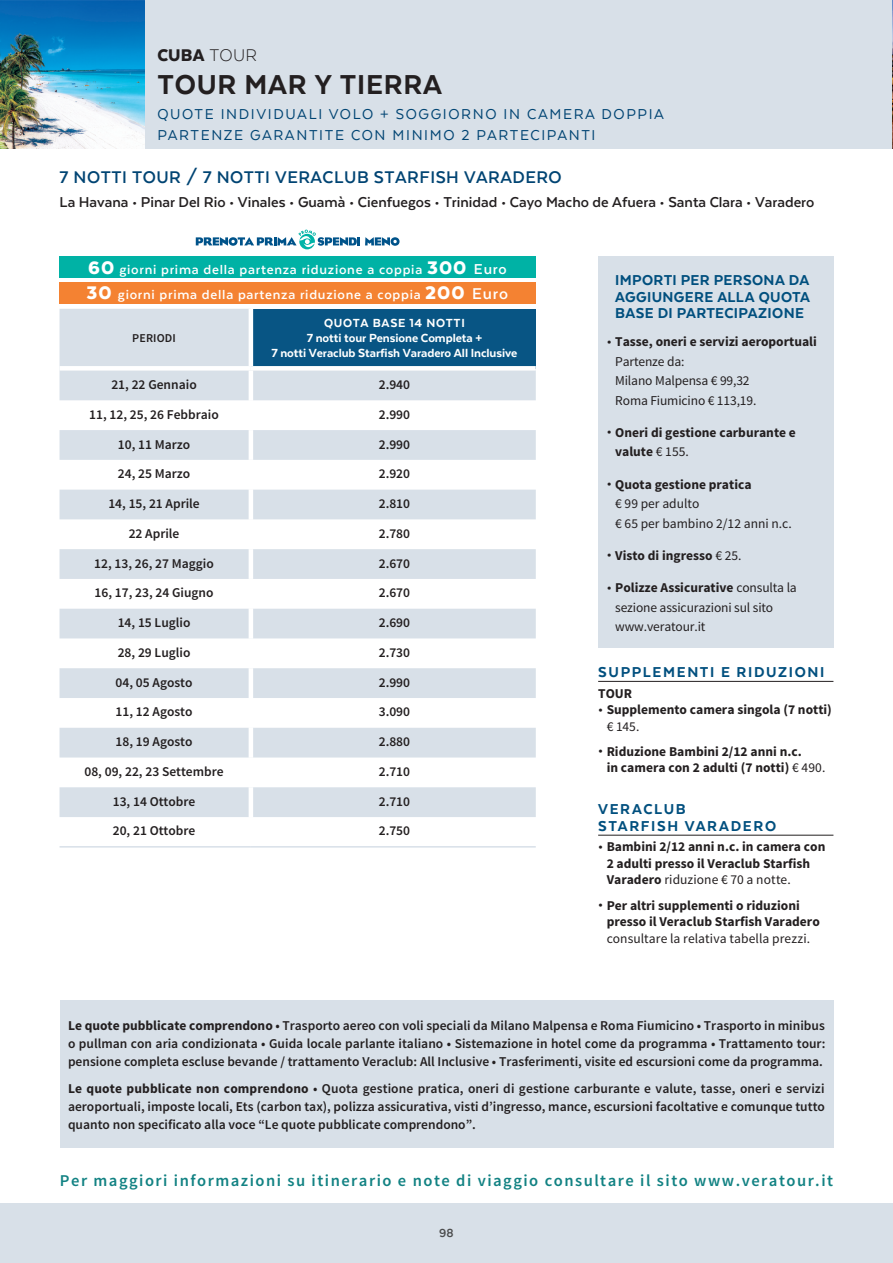
<style>
.page{position:relative;width:893px;height:1263px;background:#fff}
.page>*{position:absolute;margin:0;border:0;box-sizing:border-box;transform-origin:0 0}
.t1{font:800 31.5px "Texta";letter-spacing:.025em;color:#231f20}
.t2{font:700 19.5px "Texta";letter-spacing:.025em;color:#004473}
.t3{font:900 19.5px "Texta";color:#231f20}
.t4{font:700 16.5px "Texta";color:#231f20}
.t5{font:16.5px/21px "Texta";letter-spacing:.1em;color:#004473}
.t6{font:600 16.5px "Source Sans Pro";letter-spacing:.09em;color:#128283}
.t7{font:800 16.5px/16.5px "Texta";letter-spacing:.04em;color:#004f7e;text-align:justify}
.t8{font:800 16.5px/16.5px "Texta";letter-spacing:.1em;color:#004f7e}
.t9{font:700 15px "Texta";letter-spacing:.05em;color:#fff}
.t10{font:600 13.5px/18px "Source Sans Pro";color:#231f20;text-align:justify}
.t11{font:700 13.5px/16.5px "Source Sans Pro";color:#231f20}
.t12{font:13.5px/19.5px "Source Sans Pro";letter-spacing:-.01em;color:#231f20}
.t13{font:800 13.5px/15px "Texta";letter-spacing:-.005em;color:#fff;text-align:center}
.t14{font:700 13.5px "Texta";color:#4b4c4d}
.t15{font:600 12px "Source Sans Pro";letter-spacing:.01em;color:#231f20}
.s1{font-weight:300}
.s2{font-weight:900;font-size:21px}
.s3{font-size:16.5px}
.s4{font-size:18px}
.s5{font-family:"Legacy Sans Std";font-weight:700;font-size:18px}
.s6{font-weight:700}
.s7{font-family:"Legacy Sans Std";font-size:18px}
.s8{font-weight:400}
</style>
<div class="page">
<div style="left:0;top:1203px;width:893px;height:60px;background:#d8e0e8"></div>
<div style="left:0;top:0;width:893px;height:149px;background:#d8e0e8"></div>
<img style="left:0;top:0;width:145px;height:149px">
<div style="left:598px;top:256px;width:235px;height:391px;background:#d8e0e8"></div>
<hr style="left:598px;top:681px;width:235px;height:1px;background:#231f20">
<hr style="left:598px;top:835px;width:235px;height:1px;background:#231f20">
<div style="left:60px;top:1001px;width:773px;height:147px;background:#d8e0e8"></div>
<svg style="left:196px;top:230px;width:204px;height:18px"></svg>
<div style="left:60px;top:283px;width:476px;height:21px;background:#f48232"></div>
<div style="left:60px;top:256px;width:476px;height:22px;background:#00b2a5"></div>
<svg style="left:60px;top:309px;width:476px;height:508px;fill:#d8e0e8"></svg>
<div style="left:251px;top:309px;width:285px;height:59px;background:#085584"></div>
<div style="left:60px;top:366px;width:191px;height:5px;background:#fff"></div>
<div style="left:251px;top:366px;width:285px;height:5px;background:#fff"></div>
<hr style="left:249px;top:309px;width:4px;height:57px;background:#fff">
<hr style="left:249px;top:371px;width:4px;height:29px;background:#fff">
<hr style="left:249px;top:400px;width:4px;height:30px;background:#fff">
<hr style="left:249px;top:430px;width:4px;height:30px;background:#fff">
<hr style="left:249px;top:460px;width:4px;height:30px;background:#fff">
<hr style="left:249px;top:490px;width:4px;height:29px;background:#fff">
<hr style="left:249px;top:519px;width:4px;height:30px;background:#fff">
<hr style="left:249px;top:549px;width:4px;height:30px;background:#fff">
<hr style="left:249px;top:579px;width:4px;height:30px;background:#fff">
<hr style="left:249px;top:609px;width:4px;height:29px;background:#fff">
<hr style="left:249px;top:638px;width:4px;height:30px;background:#fff">
<hr style="left:249px;top:668px;width:4px;height:30px;background:#fff">
<hr style="left:249px;top:698px;width:4px;height:30px;background:#fff">
<hr style="left:249px;top:728px;width:4px;height:29px;background:#fff">
<hr style="left:249px;top:757px;width:4px;height:30px;background:#fff">
<hr style="left:249px;top:787px;width:4px;height:30px;background:#fff">
<hr style="left:60px;top:846px;width:191px;height:1px;background:#d8e0e8">
<hr style="left:251px;top:846px;width:285px;height:1px;background:#d8e0e8">
<img style="left:892px;top:0;width:1px;height:149px">
<h2 class="t3" style="left:157px;top:45px;width:101px">CUBA <span class="s1">TOUR</span></h2>
<h1 class="t1" style="left:157px;top:68px;width:286px">TOUR MAR Y TIERRA</h1>
<p class="t5" style="left:157px;top:104px;width:508px">QUOTE INDIVIDUALI VOLO + SOGGIORNO IN CAMERA DOPPIA<br>PARTENZE GARANTITE CON MINIMO 2 PARTECIPANTI</p>
<h2 class="t2" style="left:60px;top:167px;width:504px">7 NOTTI TOUR / 7 NOTTI VERACLUB STARFISH VARADERO</h2>
<p class="t4" style="left:60px;top:194px;width:756px">La Havana • Pinar Del Rio • Vinales • Guamà • Cienfuegos • Trinidad • Cayo Macho de Afuera • Santa Clara • Varadero</p>
<p class="t9" style="left:88px;top:261px;width:420px"><span class="s2">60</span> giorni prima della partenza riduzione a coppia <span class="s2">300</span> <span class="s3">Euro</span></p>
<p class="t9" style="left:86px;top:287px;width:423px"><span class="s2">30</span> giorni prima della partenza riduzione a coppia <span class="s2">200</span> <span class="s4">Euro</span></p>
<p class="t15" style="left:132px;top:330px;width:45px">PERIODI</p>
<p class="t13" style="left:271px;top:316px;width:248px">QUOTA BASE 14 NOTTI<br>7 notti tour Pensione Completa +<br>7 notti Veraclub Starfish Varadero All Inclusive</p>
<p class="t10" style="left:111px;top:376px;width:87px">21, 22 Gennaio</p>
<p class="t10" style="left:379px;top:376px;width:33px">2.940</p>
<p class="t10" style="left:89px;top:406px;width:131px">11, 12, 25, 26 Febbraio</p>
<p class="t10" style="left:379px;top:406px;width:33px">2.990</p>
<p class="t10" style="left:118px;top:435px;width:74px">10, 11 Marzo</p>
<p class="t10" style="left:379px;top:435px;width:33px">2.990</p>
<p class="t10" style="left:118px;top:465px;width:74px">24, 25 Marzo</p>
<p class="t10" style="left:379px;top:465px;width:33px">2.920</p>
<p class="t10" style="left:108px;top:495px;width:93px">14, 15, 21 Aprile</p>
<p class="t10" style="left:379px;top:495px;width:33px">2.810</p>
<p class="t10" style="left:129px;top:525px;width:52px">22 Aprile</p>
<p class="t10" style="left:379px;top:525px;width:33px">2.780</p>
<p class="t10" style="left:94px;top:554px;width:121px">12, 13, 26, 27 Maggio</p>
<p class="t10" style="left:379px;top:554px;width:33px">2.670</p>
<p class="t10" style="left:95px;top:584px;width:121px">16, 17, 23, 24 Giugno</p>
<p class="t10" style="left:379px;top:584px;width:33px">2.670</p>
<p class="t10" style="left:118px;top:614px;width:74px">14, 15 Luglio</p>
<p class="t10" style="left:379px;top:614px;width:33px">2.690</p>
<p class="t10" style="left:118px;top:644px;width:74px">28, 29 Luglio</p>
<p class="t10" style="left:379px;top:644px;width:33px">2.730</p>
<p class="t10" style="left:116px;top:674px;width:78px">04, 05 Agosto</p>
<p class="t10" style="left:379px;top:674px;width:33px">2.990</p>
<p class="t10" style="left:116px;top:703px;width:78px">11, 12 Agosto</p>
<p class="t10" style="left:379px;top:703px;width:33px">3.090</p>
<p class="t10" style="left:116px;top:733px;width:78px">18, 19 Agosto</p>
<p class="t10" style="left:379px;top:733px;width:33px">2.880</p>
<p class="t10" style="left:84px;top:763px;width:141px">08, 09, 22, 23 Settembre</p>
<p class="t10" style="left:379px;top:763px;width:33px">2.710</p>
<p class="t10" style="left:113px;top:793px;width:84px">13, 14 Ottobre</p>
<p class="t10" style="left:379px;top:793px;width:33px">2.710</p>
<p class="t10" style="left:113px;top:822px;width:84px">20, 21 Ottobre</p>
<p class="t10" style="left:379px;top:822px;width:33px">2.750</p>
<p class="t7" style="left:615px;top:272px;width:196px">IMPORTI PER PERSONA DA AGGIUNGERE ALLA QUOTA BASE DI PARTECIPAZIONE</p>
<p class="t12" style="left:615px;top:332px;width:203px;text-indent:-9px"><span class="s5">•</span> <span class="s6">Tasse, oneri e servizi aeroportuali<br></span>Partenze da:<br>Milano Malpensa € 99,32<br>Roma Fiumicino € 113,19.</p>
<p class="t11" style="left:615px;top:423px;width:182px;line-height:19.5px;text-indent:-9px"><span class="s7">•</span> Oneri di gestione carburante e valute <span class="s8">€ 155.</span></p>
<p class="t12" style="left:615px;top:475px;width:178px;text-indent:-9px"><span class="s5">•</span> <span class="s6">Quota gestione pratica<br></span>€ 99 per adulto<br>€ 65 per bambino 2/12 anni n.c.</p>
<p class="t11" style="left:607px;top:548px;width:136px"><span class="s7">•</span> Visto di ingresso <span class="s8">€ 25.</span></p>
<p class="t12" style="left:615px;top:578px;width:183px;text-indent:-9px"><span class="s5">•</span> <span class="s6">Polizze Assicurative</span> consulta la sezione assicurazioni sul sito www.veratour.it</p>
<p class="t8" style="left:598px;top:663px;width:228px">SUPPLEMENTI E RIDUZIONI</p>
<p class="t11" style="left:598px;top:685px;width:35px">TOUR</p>
<p class="t11" style="left:607px;top:702px;width:227px;text-indent:-9px"><span class="s7">•</span> Supplemento camera singola (7 notti) <span class="s8">€ 145.</span></p>
<p class="t11" style="left:607px;top:743px;width:220px;text-indent:-9px"><span class="s7">•</span> Riduzione Bambini 2/12 anni n.c.<br>in camera con 2 adulti (7 notti) <span class="s8">€ 490.</span></p>
<p class="t8" style="left:598px;top:801px;width:179px">VERACLUB<br>STARFISH VARADERO</p>
<p class="t11" style="left:607px;top:839px;width:220px;text-indent:-9px"><span class="s7">•</span> Bambini 2/12 anni n.c. in camera con<br>2 adulti presso il Veraclub Starfish<br>Varadero <span class="s8">riduzione € 70 a notte.</span></p>
<p class="t11" style="left:607px;top:897px;width:215px;text-indent:-9px"><span class="s7">•</span> Per altri supplementi o riduzioni presso il Veraclub Starfish Varadero</p>
<p class="t12" style="left:607px;top:928px;width:205px">consultare la relativa tabella prezzi.</p>
<p class="t10" style="left:68px;top:1017px;width:759px"><span class="s6">Le quote pubblicate comprendono</span> • Trasporto aereo con voli speciali da Milano Malpensa e Roma Fiumicino • Trasporto in minibus o pullman con aria condizionata • Guida locale parlante italiano • Sistemazione in hotel come da programma • Trattamento tour: pensione completa escluse bevande / trattamento Veraclub: All Inclusive • Trasferimenti, visite ed escursioni come da programma.</p>
<p class="t10" style="left:68px;top:1080px;width:758px"><span class="s6">Le quote pubblicate non comprendono</span> • Quota gestione pratica, oneri di gestione carburante e valute, tasse, oneri e servizi aeroportuali, imposte locali, Ets (carbon tax), polizza assicurativa, visti d’ingresso, mance, escursioni facoltative e comunque tutto quanto non specificato alla voce “Le quote pubblicate comprendono”.</p>
<p class="t6" style="left:60px;top:1170px;width:775px">Per maggiori informazioni su itinerario e note di viaggio consultare il sito www.veratour.it</p>
<p class="t14" style="left:439px;top:1226px;width:16px">98</p>
</div>
